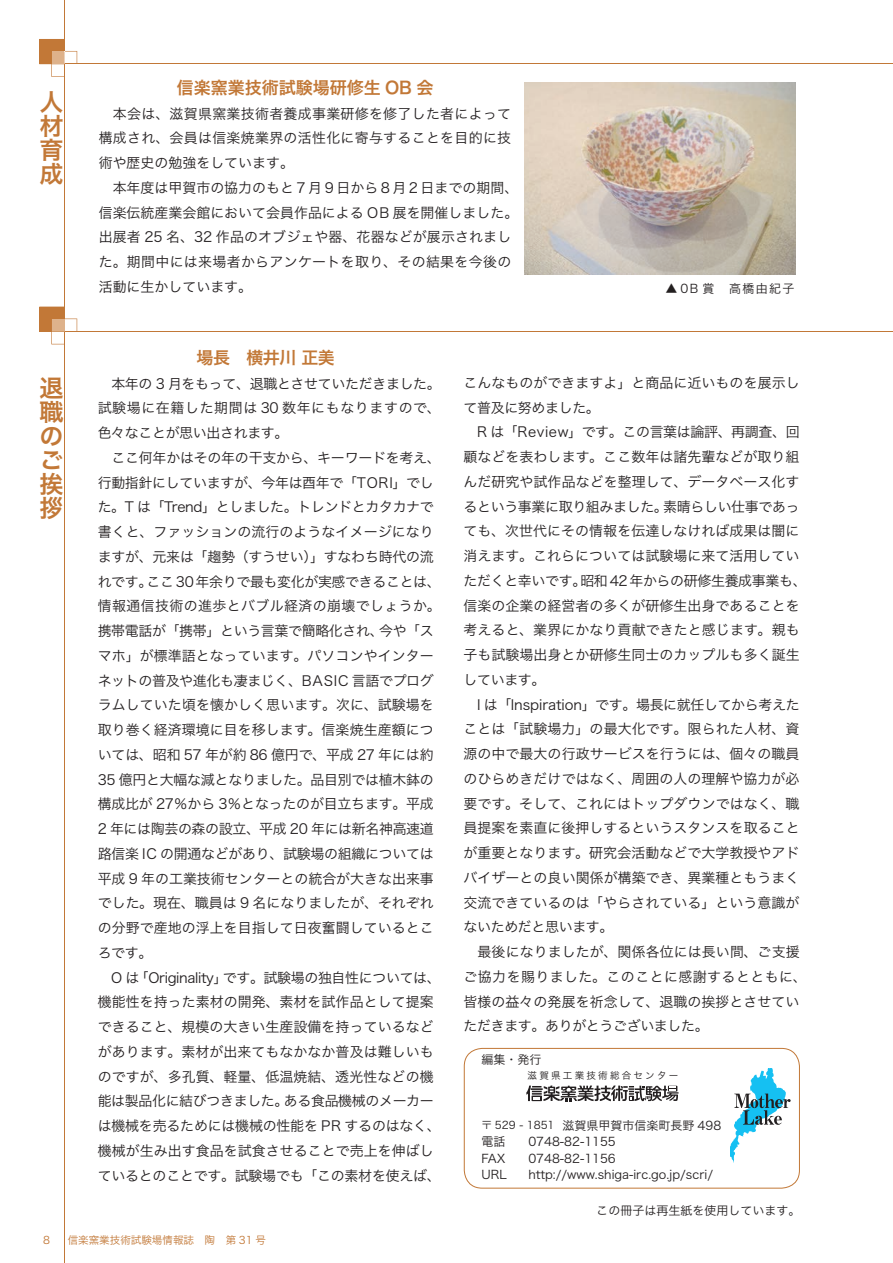
<style>
.page{position:relative;width:893px;height:1263px;background:#fff}
.page>*{position:absolute;margin:0;border:0;box-sizing:border-box;transform-origin:0 0}
.t1{font:24px/24px "Hira Kaku Pro W6";color:#c27837;text-align:justify}
.t2{font:16.95px "Hira Kaku Pro W6";color:#c27837}
.t3{font:13.95px/24.8px "Hira Kaku Pro W3";letter-spacing:.005em;color:#231f20}
.t4{font:13.95px/24.8px "Hira Kaku Pro W3";letter-spacing:-.015em;color:#231f20}
.t5{font:12px/16.5px "Hira Kaku Pro W3";color:#231f20}
.t6{font:10.5px "Hira Kaku Pro W3";color:#c27837}
.t7{font:9.6px "Hira Kaku Pro W3";letter-spacing:.23em;color:#231f20}
.s1{font-size:10.65px}
</style>
<div class="page">
<hr style="left:64px;top:64px;width:829px;height:1px;background:#c27837">
<hr style="left:64px;top:0;width:1px;height:1263px;background:#c27837">
<svg style="left:39px;top:39px;width:38px;height:38px"></svg>
<hr style="left:60px;top:331px;width:833px;height:1px;background:#c27837">
<svg style="left:39px;top:307px;width:38px;height:37px"></svg>
<div style="left:464px;top:1048px;width:336px;height:140px;border:1px solid #c27837;border-radius:18px"></div>
<svg style="left:731px;top:1068px;width:60px;height:94px"></svg>
<svg style="left:526px;top:1085px;width:152px;height:16px"></svg>
<img style="left:524px;top:82px;width:271px;height:192px">
<h1 class="t1" style="left:39px;top:89px;width:25px">人材育成</h1>
<p class="t2" style="left:177px;top:72px;width:258px">信楽窯業技術試験場研修生 OB 会</p>
<p class="t3" style="left:99px;top:100px;width:421px">　本会は、滋賀県窯業技術者養成事業研修を修了した者によって構成され、会員は信楽焼業界の活性化に寄与することを目的に技術や歴史の勉強をしています。<br>　本年度は甲賀市の協力のもと 7 月 9 日から 8 月 2 日までの期間、信楽伝統産業会館において会員作品による OB 展を開催しました。出展者 25 名、32 作品のオブジェや器、花器などが展示されました。期間中には来場者からアンケートを取り、その結果を今後の活動に生かしています。</p>
<p class="t5" style="left:665px;top:279px;width:130px">▲0B 賞　高橋由紀子</p>
<p class="t2" style="left:197px;top:343px;width:140px">場長　横井川 正美</p>
<p class="t4" style="left:98px;top:370px;width:345px">　本年の 3 月をもって、退職とさせていただきました。試験場に在籍した期間は 30 数年にもなりますので、色々なことが思い出されます。<br>　ここ何年かはその年の干支から、キーワードを考え、行動指針にしていますが、今年は酉年で「TORI」でした。T は「Trend」としました。トレンドとカタカナで書くと、ファッションの流行のようなイメージになりますが、元来は「趨勢（すうせい）」すなわち時代の流れです。ここ30年余りで最も変化が実感できることは、情報通信技術の進歩とバブル経済の崩壊でしょうか。携帯電話が「携帯」という言葉で簡略化され、今や「スマホ」が標準語となっています。パソコンやインターネットの普及や進化も凄まじく、BASIC 言語でプログラムしていた頃を懐かしく思います。次に、試験場を取り巻く経済環境に目を移します。信楽焼生産額については、昭和 57 年が約 86 億円で、平成 27 年には約<br>35 億円と大幅な減となりました。品目別では植木鉢の構成比が 27％から 3％となったのが目立ちます。平成<br>2 年には陶芸の森の設立、平成 20 年には新名神高速道路信楽 IC の開通などがあり、試験場の組織については平成 9 年の工業技術センターとの統合が大きな出来事でした。現在、職員は 9 名になりましたが、それぞれの分野で産地の浮上を目指して日夜奮闘しているところです。<br>　O は「Originality」です。試験場の独自性については、機能性を持った素材の開発、素材を試作品として提案できること、規模の大きい生産設備を持っているなどがあります。素材が出来てもなかなか普及は難しいものですが、多孔質、軽量、低温焼結、透光性などの機能は製品化に結びつきました。ある食品機械のメーカーは機械を売るためには機械の性能を PR するのはなく、機械が生み出す食品を試食させることで売上を伸ばしているとのことです。試験場でも「この素材を使えば、</p>
<h1 class="t1" style="left:39px;top:375px;width:25px">退職のご挨拶</h1>
<p class="t3" style="left:463px;top:369px;width:345px">こんなものができますよ」と商品に近いものを展示して普及に努めました。<br>　R は「Review」です。この言葉は論評、再調査、回顧などを表わします。ここ数年は諸先輩などが取り組んだ研究や試作品などを整理して、データベース化するという事業に取り組みました。素晴らしい仕事であっても、次世代にその情報を伝達しなければ成果は闇に消えます。これらについては試験場に来て活用していただくと幸いです。昭和42年からの研修生養成事業も、信楽の企業の経営者の多くが研修生出身であることを考えると、業界にかなり貢献できたと感じます。親も子も試験場出身とか研修生同士のカップルも多く誕生しています。<br>　I は「Inspiration」です。場長に就任してから考えたことは「試験場力」の最大化です。限られた人材、資源の中で最大の行政サービスを行うには、個々の職員のひらめきだけではなく、周囲の人の理解や協力が必要です。そして、これにはトップダウンではなく、職員提案を素直に後押しするというスタンスを取ることが重要となります。研究会活動などで大学教授やアドバイザーとの良い関係が構築でき、異業種ともうまく交流できているのは「やらされている」という意識がないためだと思います。<br>　最後になりましたが、関係各位には長い間、ご支援ご協力を賜りました。このことに感謝するとともに、皆様の益々の発展を祈念して、退職の挨拶とさせていただきます。ありがとうございました。</p>
<p class="t5" style="left:482px;top:1050px;width:73px">編集・発行　</p>
<p class="t7" style="left:482px;top:1067px;width:198px"><span class="s1">　 　　</span> 滋賀県工業技術総合センター</p>
<p class="t5" style="left:482px;top:1116px;width:241px"><span class="s1">〒 529 - 1851</span> 滋賀県甲賀市信楽町長野 498電話</p>
<p class="t5" style="left:528px;top:1133px;width:89px">0748-82-1155</p>
<p class="t5" style="left:482px;top:1149px;width:25px">FAX</p>
<p class="t5" style="left:528px;top:1149px;width:89px">0748-82-1156</p>
<p class="t5" style="left:482px;top:1166px;width:27px">URL</p>
<p class="t5" style="left:528px;top:1166px;width:186px">http://www.shiga-irc.go.jp/scri/</p>
<p class="t6" style="left:43px;top:1230px;width:8px">8</p>
<p class="t6" style="left:68px;top:1230px;width:200px">信楽窯業技術試験場情報誌　陶　第 31 号</p>
<p class="t5" style="left:596px;top:1201px;width:205px">この冊子は再生紙を使用しています。</p>
</div>
